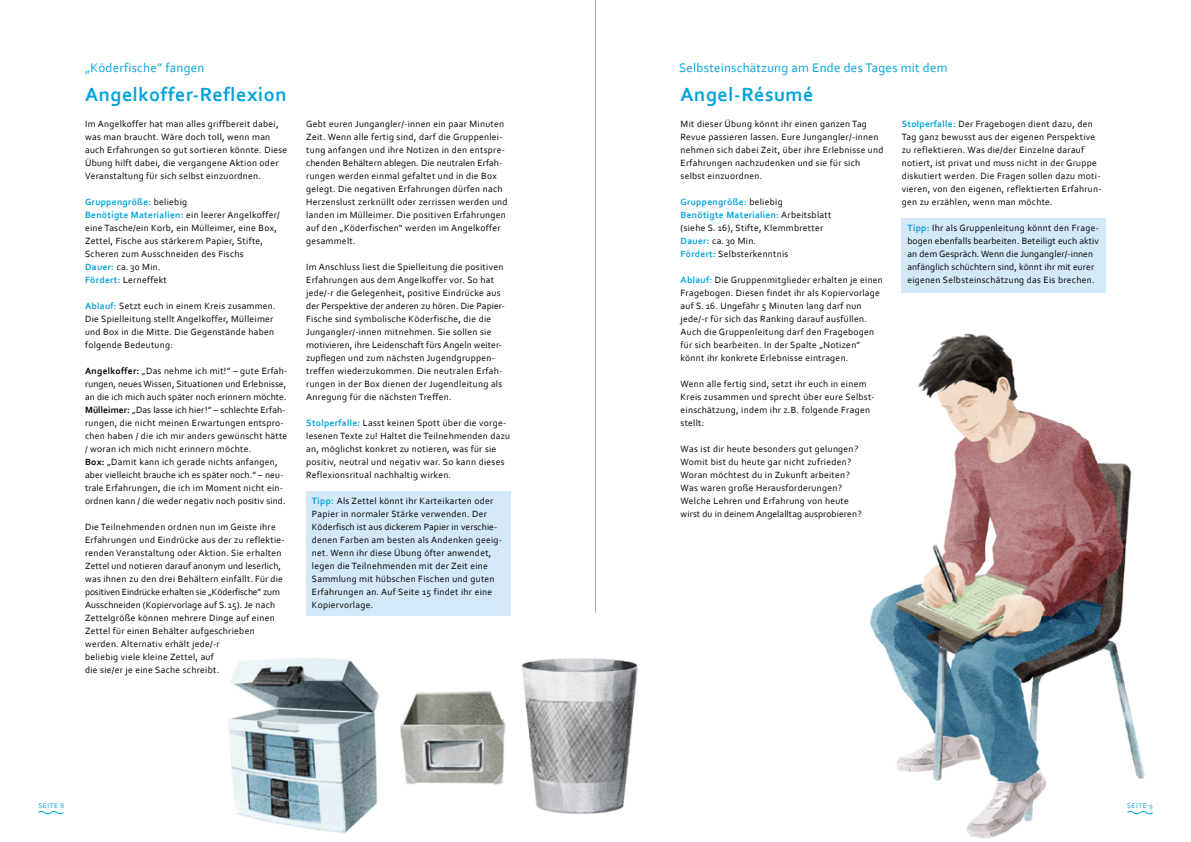
<style>
.page{position:relative;width:1191px;height:842px;background:#fff}
.page>*{position:absolute;margin:0;border:0;box-sizing:border-box;transform-origin:0 0}
.t1{font:700 20px "Corbel";letter-spacing:.03em;color:#00a3dc}
.t2{font:13px "Corbel";letter-spacing:.02em;color:#00a3dc}
.t3{font:9.5px/13px "Corbel";letter-spacing:.03em;color:#000}
.t4{font:9.5px/13px "Corbel";letter-spacing:.01em;color:#000}
.t5{font:7px "Corbel";letter-spacing:.09em;color:#00a3dc}
.s1{font-weight:700;color:#00a3dc}
.s2{font-weight:700}
</style>
<div class="page">
<hr style="left:595px;top:0;width:1px;height:842px;background:#b3b2b2">
<img style="left:227px;top:658px;width:152px;height:175px">
<img style="left:400px;top:691px;width:106px;height:94px">
<img style="left:521px;top:614px;width:117px;height:228px">
<img style="left:870px;top:333px;width:275px;height:506px">
<svg style="left:1126px;top:810px;width:27px;height:5px"></svg>
<svg style="left:38px;top:811px;width:26px;height:4px"></svg>
<div style="left:306px;top:491px;width:204px;height:125px;background:#d4e9f8"></div>
<div style="left:901px;top:218px;width:205px;height:75px;background:#d4e9f8"></div>
<h2 class="t2" style="left:85px;top:59px;width:121px">„Köderfische” fangen</h2>
<h1 class="t1" style="left:85px;top:82px;width:203px">Angelkoffer-Reflexion</h1>
<p class="t3" style="left:85px;top:117px;width:204px">Im Angelkoffer hat man alles griffbereit dabei, was man braucht. Wäre doch toll, wenn man auch Erfahrungen so gut sortieren könnte. Diese Übung hilft dabei, die vergangene Aktion oder Veranstaltung für sich selbst einzuordnen.</p>
<p class="t3" style="left:85px;top:195px;width:196px"><span class="s1">Gruppengröße:</span> beliebig<br><span class="s1">Benötigte Materialien:</span> ein leerer Angelkoffer/ eine Tasche/ein Korb, ein Mülleimer, eine Box, Zettel, Fische aus stärkerem Papier, Stifte, Scheren zum Ausschneiden des Fischs<br><span class="s1">Dauer:</span> ca. 30 Min.<br><span class="s1">Fördert:</span> Lerneffekt</p>
<p class="t3" style="left:85px;top:299px;width:192px"><span class="s1">Ablauf:</span> Setzt euch in einem Kreis zusammen.<br>Die Spielleitung stellt Angelkoffer, Mülleimer und Box in die Mitte. Die Gegenstände haben folgende Bedeutung:</p>
<p class="t3" style="left:85px;top:364px;width:204px"><span class="s2">Angelkoffer:</span> „Das nehme ich mit!” – gute Erfah&shy;rungen, neues Wissen, Situationen und Erlebnisse, an die ich mich auch später noch erinnern möchte.<br><span class="s2">Mülleimer:</span> „Das lasse ich hier!” – schlechte Erfah&shy;rungen, die nicht meinen Erwartungen entspro&shy;chen haben / die ich mir anders gewünscht hätte / woran ich mich nicht erinnern möchte.<br><span class="s2">Box:</span> „Damit kann ich gerade nichts anfangen, aber vielleicht brauche ich es später noch.” – neu&shy;trale Erfahrungen, die ich im Moment nicht ein&shy;ordnen kann / die weder negativ noch positiv sind.</p>
<p class="t3" style="left:85px;top:520px;width:201px">Die Teilnehmenden ordnen nun im Geiste ihre Erfahrungen und Eindrücke aus der zu reflektie&shy;renden Veranstaltung oder Aktion. Sie erhalten Zettel und notieren darauf anonym und leserlich, was ihnen zu den drei Behältern einfällt. Für die positiven Eindrücke erhalten sie „Köderfische” zum Ausschneiden (Kopiervorlage auf S. 15). Je nach Zettelgröße können mehrere Dinge auf einen Zettel für einen Behälter aufgeschrieben werden. Alternativ erhält jede/-r<br>beliebig viele kleine Zettel, auf<br>die sie/er je eine Sache schreibt.</p>
<p class="t3" style="left:306px;top:117px;width:203px">Gebt euren Jungangler/-innen ein paar Minuten Zeit. Wenn alle fertig sind, darf die Gruppenlei&shy;tung anfangen und ihre Notizen in den entspre&shy;chenden Behältern ablegen. Die neutralen Erfah&shy;rungen werden einmal gefaltet und in die Box gelegt. Die negativen Erfahrungen dürfen nach Herzenslust zerknüllt oder zerrissen werden und landen im Mülleimer. Die positiven Erfahrungen auf den „Köderfischen“ werden im Angelkoffer gesammelt.</p>
<p class="t3" style="left:306px;top:260px;width:200px">Im Anschluss liest die Spielleitung die positiven Erfahrungen aus dem Angelkoffer vor. So hat jede/-r die Gelegenheit, positive Eindrücke aus der Perspektive der anderen zu hören. Die Papier-Fische sind symbolische Köderfische, die die Jungangler/-innen mitnehmen. Sie sollen sie motivieren, ihre Leidenschaft fürs Angeln weiter&shy;zupflegen und zum nächsten Jugendgruppen&shy;treffen wiederzukommen. Die neutralen Erfah&shy;rungen in der Box dienen der Jugendleitung als Anregung für die nächsten Treffen.</p>
<p class="t3" style="left:306px;top:416px;width:205px"><span class="s1">Stolperfalle:</span> Lasst keinen Spott über die vorge&shy;lesenen Texte zu! Haltet die Teilnehmenden dazu an, möglichst konkret zu notieren, was für sie positiv, neutral und negativ war. So kann dieses Reflexionsritual nachhaltig wirken.</p>
<p class="t3" style="left:312px;top:494px;width:192px"><span class="s1">Tipp:</span> Als Zettel könnt ihr Karteikarten oder Papier in normaler Stärke verwenden. Der Köderfisch ist aus dickerem Papier in verschie&shy;denen Farben am besten als Andenken geeig&shy;net. Wenn ihr diese Übung öfter anwendet, legen die Teilnehmenden mit der Zeit eine Sammlung mit hübschen Fischen und guten Erfahrungen an. Auf Seite 15 findet ihr eine Kopiervorlage.</p>
<h2 class="t2" style="left:679px;top:59px;width:270px">Selbsteinschätzung am Ende des Tages mit dem</h2>
<h1 class="t1" style="left:680px;top:82px;width:134px">Angel-Résumé</h1>
<p class="t3" style="left:680px;top:117px;width:204px">Mit dieser Übung könnt ihr einen ganzen Tag Revue passieren lassen. Eure Jungangler/-innen nehmen sich dabei Zeit, über ihre Erlebnisse und Erfahrungen nachzudenken und sie für sich selbst einzuordnen.</p>
<p class="t3" style="left:680px;top:195px;width:152px"><span class="s1">Gruppengröße:</span> beliebig<br><span class="s1">Benötigte Materialien:</span> Arbeitsblatt (siehe S. 16), Stifte, Klemmbretter<br><span class="s1">Dauer:</span> ca. 30 Min.<br><span class="s1">Fördert:</span> Selbsterkenntnis</p>
<p class="t3" style="left:680px;top:273px;width:204px"><span class="s1">Ablauf:</span> Die Gruppenmitglieder erhalten je einen Fragebogen. Diesen findet ihr als Kopiervorlage auf S. 16. Ungefähr 5 Minuten lang darf nun jede/-r für sich das Ranking darauf ausfüllen.<br>Auch die Gruppenleitung darf den Fragebogen für sich bearbeiten. In der Spalte „Notizen” könnt ihr konkrete Erlebnisse eintragen.</p>
<p class="t3" style="left:680px;top:377px;width:195px">Wenn alle fertig sind, setzt ihr euch in einem Kreis zusammen und sprecht über eure Selbst&shy;einschätzung, indem ihr z.B. folgende Fragen stellt:</p>
<p class="t3" style="left:680px;top:442px;width:183px">Was ist dir heute besonders gut gelungen?<br>Womit bist du heute gar nicht zufrieden?<br>Woran möchtest du in Zukunft arbeiten?<br>Was waren große Herausforderungen?<br>Welche Lehren und Erfahrung von heute wirst du in deinem Angelalltag ausprobieren?</p>
<p class="t3" style="left:901px;top:117px;width:201px"><span class="s1">Stolperfalle:</span> Der Fragebogen dient dazu, den Tag ganz bewusst aus der eigenen Perspektive zu reflektieren. Was die/der Einzelne darauf notiert, ist privat und muss nicht in der Gruppe diskutiert werden. Die Fragen sollen dazu moti&shy;vieren, von den eigenen, reflektierten Erfahrun&shy;gen zu erzählen, wenn man möchte.</p>
<p class="t4" style="left:907px;top:221px;width:193px"><span class="s1">Tipp:</span> Ihr als Gruppenleitung könnt den Frage&shy;bogen ebenfalls bearbeiten. Beteiligt euch aktiv an dem Gespräch. Wenn die Jungangler/-innen anfänglich schüchtern sind, könnt ihr mit eurer eigenen Selbsteinschätzung das Eis brechen.</p>
<p class="t5" style="left:38px;top:802px;width:27px">SEITE 8</p>
<p class="t5" style="left:1127px;top:802px;width:27px">SEITE 9</p>
</div>
